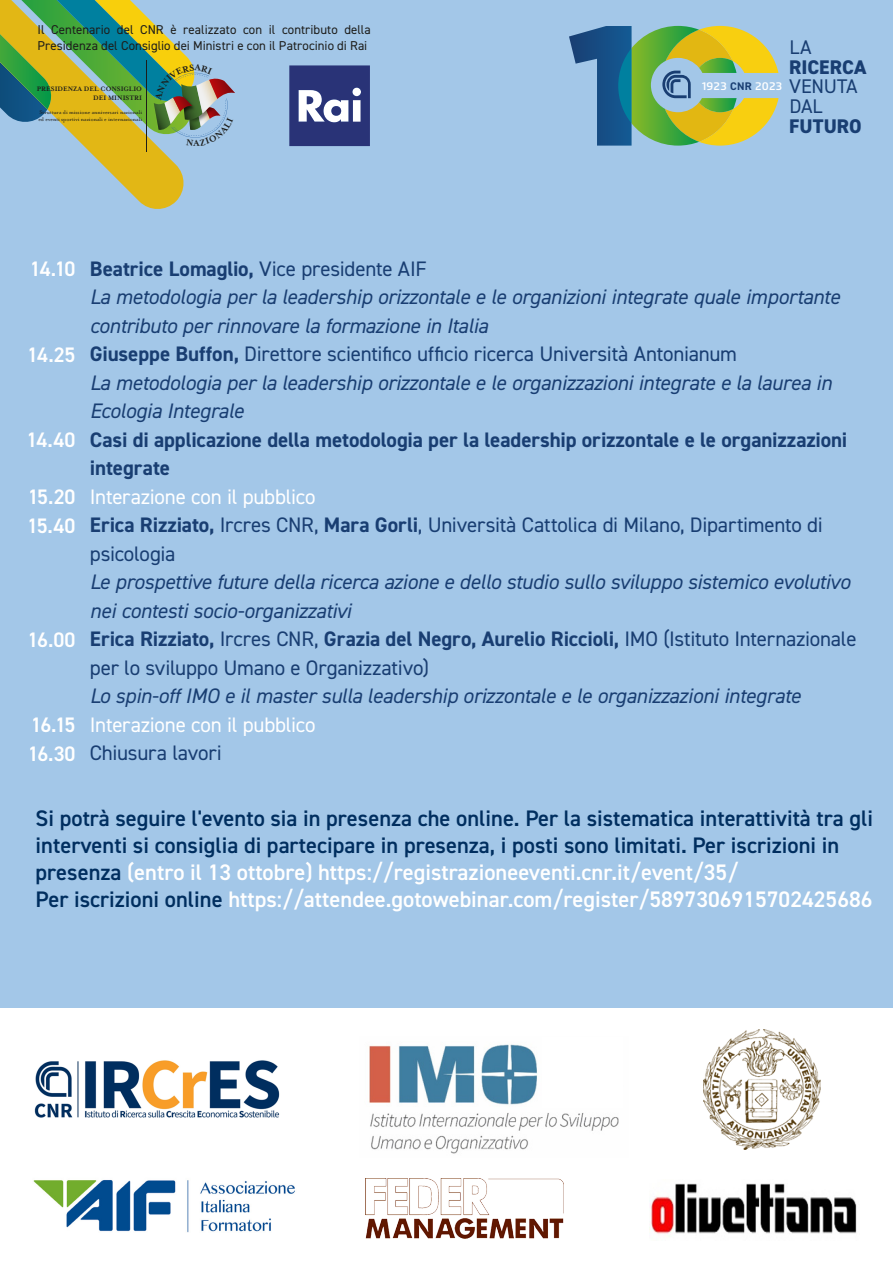
<style>
.page{position:relative;width:893px;height:1277px;background:#fff}
.page>*{position:absolute;margin:0;border:0;box-sizing:border-box;transform-origin:0 0}
.t1{font:600 22.5px/27px "DIN2014";color:#002e5f}
.t2{font:italic 21px/28.5px "DIN2014";letter-spacing:-.015em;color:#193e72}
.t3{font:21px/28.5px "DIN2014";letter-spacing:-.01em;color:#193e72}
.t4{font:700 21px/28.5px "DIN2014";letter-spacing:-.005em;color:#193e72}
.t5{font:600 21px/28.5px "DIN2014";letter-spacing:-.05em;color:#fff}
.t6{font:21px "DIN2014";letter-spacing:-.01em;color:#fff}
.t7{font:800 19.8px "DIN2014";color:#193e72}
.t8{font:19.8px/19.8px "DIN2014";letter-spacing:-.005em;color:#193e72}
.t9{font:12.9px/16px "DIN2014";letter-spacing:.005em;color:#1d1d1b}
.t10{font:600 11.25px "Flexo";letter-spacing:.025em;color:#fff}
.t11{font:700 7.35px/8.9px "Mrs Eaves OT";color:#1d1d1b;text-align:right}
.t12{font:6px/7.2px "Mrs Eaves OT";color:#1d1d1b}
.s1{font-family:"DIN2014";font-weight:700;font-size:11.1px;color:#193e72}
.s2{font-weight:700;font-style:normal}
.s3{font-style:normal}
.s4{color:#fff}
.s5{font-weight:700}
</style>
<div class="page">
<div style="left:0;top:0;width:893px;height:1007px;background:#a3c7e8"></div>
<svg style="left:289px;top:65px;width:81px;height:81px;background:#515a91"></svg>
<div style="left:331px;top:106px;width:10px;height:10px;background:#293377;border-radius:50%"></div>
<svg style="left:569px;top:26px;width:210px;height:120px"></svg>
<img style="left:369px;top:1044px;width:250px;height:110px">
<img style="left:25px;top:1007px;width:261px;height:111px">
<img style="left:704px;top:1029px;width:116px;height:120px">
<div style="left:542px;top:1037px;width:81px;height:71px;background:#fff"></div>
<img style="left:366px;top:1178px;width:197px;height:60px">
<img style="left:33px;top:1180px;width:262px;height:53px">
<img style="left:650px;top:1183px;width:207px;height:54px">
<svg style="left:0;top:0;width:235px;height:209px"></svg>
<p class="t9" style="left:38px;top:22px;width:335px">Il Centenario del CNR è realizzato con il contributo della<br>Presidenza del Consiglio dei Ministri e con il Patrocinio di Rai</p>
<p class="t11" style="left:37px;top:84px;width:107px">PRESIDENZA DEL CONSIGLIO<br>DEI MINISTRI</p>
<p class="t12" style="left:38px;top:109px;width:105px">Struttura di missione anniversari nazionali ed eventi sportivi nazionali e internazionali</p>
<p class="t8" style="left:789px;top:37px;width:24px">LA</p>
<p class="t7" style="left:789px;top:54px;width:79px">RICERCA</p>
<p class="t8" style="left:789px;top:76px;width:70px">VENUTA<br>DAL</p>
<p class="t7" style="left:789px;top:113px;width:74px">FUTURO</p>
<p class="t10" style="left:702px;top:79px;width:82px">1923 <span class="s1">CNR</span> 2023</p>
<p class="t5" style="left:30px;top:254px;width:47px">14.10</p>
<p class="t5" style="left:27px;top:339px;width:50px">14.25</p>
<p class="t5" style="left:27px;top:425px;width:51px">14.40</p>
<p class="t5" style="left:27px;top:482px;width:50px">15.20<br>15.40</p>
<p class="t5" style="left:28px;top:624px;width:49px">16.00</p>
<p class="t5" style="left:28px;top:710px;width:49px">16.15<br>16.30</p>
<p class="t2" style="left:90px;top:254px;width:752px"><span class="s2">Beatrice Lomaglio,</span> <span class="s3">Vice presidente AIF<br></span>La metodologia per la leadership orizzontale e le organizioni integrate quale importante contributo per rinnovare la formazione in Italia<br><span class="s2">Giuseppe Buffon,</span> <span class="s3">Direttore scientifico ufficio ricerca Università Antonianum<br></span>La metodologia per la leadership orizzontale e le organizzazioni integrate e la laurea in Ecologia Integrale</p>
<p class="t4" style="left:90px;top:425px;width:759px">Casi di applicazione della metodologia per la leadership orizzontale e le organizzazioni integrate</p>
<p class="t3" style="left:90px;top:482px;width:734px"><span class="s4">Interazione con il pubblico<br></span><span class="s5">Erica Rizziato,</span> Ircres CNR, <span class="s5">Mara Gorli</span>, Università Cattolica di Milano, Dipartimento di psicologia</p>
<p class="t2" style="left:90px;top:567px;width:768px">Le prospettive future della ricerca azione e dello studio sullo sviluppo sistemico evolutivo nei contesti socio-organizzativi<br><span class="s2">Erica Rizziato,</span> <span class="s3">Ircres CNR,</span> <span class="s2">Grazia del Negro, Aurelio Riccioli,</span> <span class="s3">IMO (Istituto Internazionale per lo sviluppo Umano e Organizzativo)</span></p>
<p class="t2" style="left:90px;top:681px;width:712px">Lo spin-off IMO e il master sulla leadership orizzontale e le organizzazioni integrate</p>
<p class="t6" style="left:90px;top:711px;width:227px">Interazione con il pubblico</p>
<p class="t3" style="left:90px;top:738px;width:133px">Chiusura lavori</p>
<p class="t1" style="left:36px;top:804px;width:839px">Si potrà seguire l'evento sia in presenza che online. Per la sistematica interattività tra gli interventi si consiglia di partecipare in presenza, i posti sono limitati. Per iscrizioni in presenza <span class="s4">(entro il 13 ottobre) https://registrazioneeventi.cnr.it/event/35/<br></span>Per iscrizioni online <span class="s4">https://attendee.gotowebinar.com/register/5897306915702425686</span></p>
</div>
